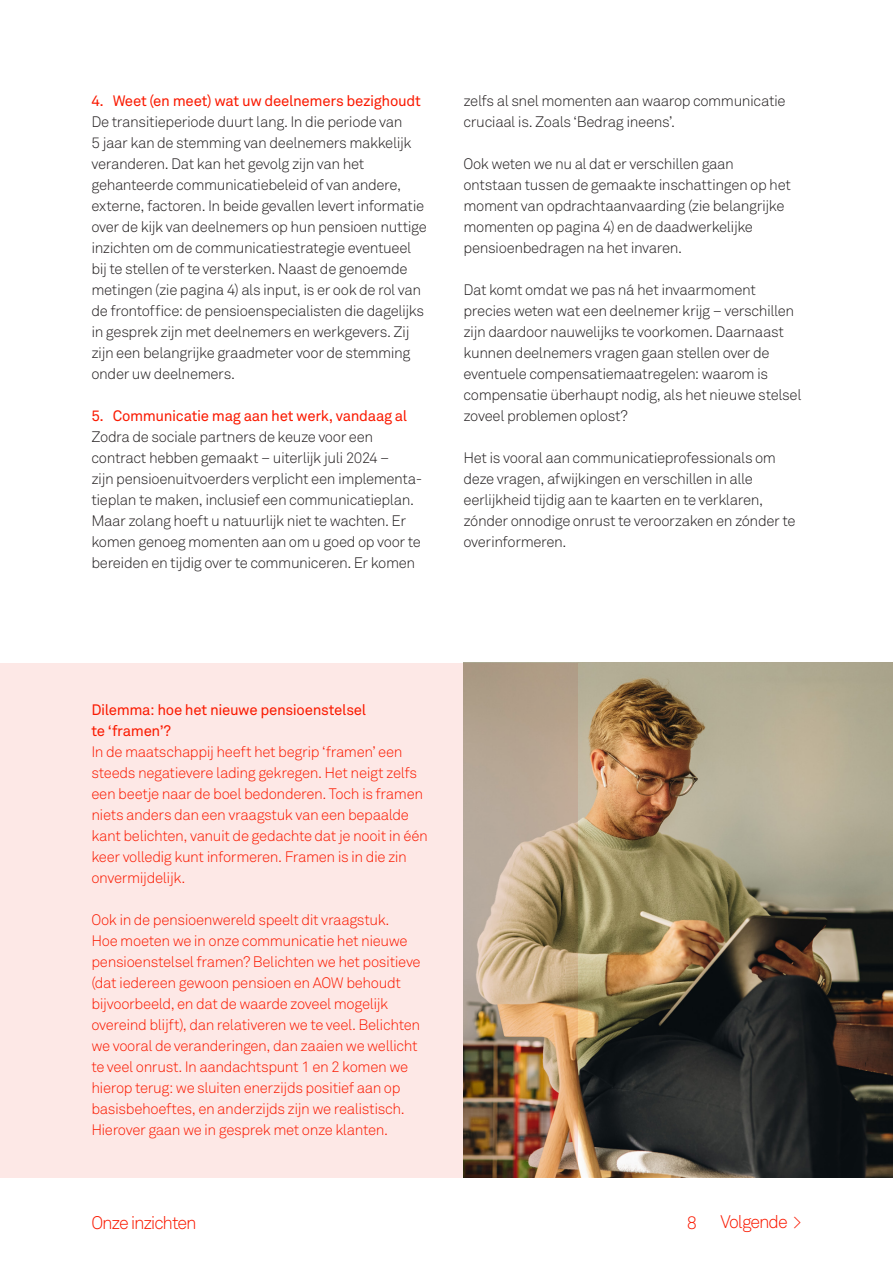
<style>
.page{position:relative;width:893px;height:1263px;background:#fff}
.page>*{position:absolute;margin:0;border:0;box-sizing:border-box;transform-origin:0 0}
.t1{font:300 18px "Akkurat Pro";letter-spacing:-.065em;color:#fa1900}
.Broodtekst{font:300 15px/21px "Akkurat Pro";letter-spacing:-.025em;color:#231f20}
.Kadertekst{font:300 15px/21px "Akkurat Pro";letter-spacing:-.025em;color:#fa1900}
.Titel{font:15px/21px "Akkurat Pro";letter-spacing:-.02em;color:#fa1900}
</style>
<div class="page">
<img style="left:463px;top:663px;width:430px;height:515px">
<svg style="left:0;top:663px;width:578px;height:514px;background:#edd7d0"></svg>
<p class="Titel" style="left:91px;top:90px;width:331px">4. Weet (en meet) wat uw deelnemers bezighoudt</p>
<p class="Broodtekst" style="left:91px;top:111px;width:337px">De transitieperiode duurt lang. In die periode van<br>5 jaar kan de stemming van deelnemers makkelijk veranderen. Dat kan het gevolg zijn van het gehanteerde communicatiebeleid of van andere, externe, factoren. In beide gevallen levert informatie over de kijk van deelnemers op hun pensioen nuttige inzichten om de communicatiestrategie eventueel bij te stellen of te versterken. Naast de genoemde metingen (zie pagina 4) als input, is er ook de rol van de frontoffice: de pensioenspecialisten die dagelijks in gesprek zijn met deelnemers en werkgevers. Zij zijn een belangrijke graadmeter voor de stemming onder uw deelnemers.</p>
<p class="Titel" style="left:91px;top:405px;width:317px">5. Communicatie mag aan het werk, vandaag al</p>
<p class="Broodtekst" style="left:91px;top:426px;width:283px">Zodra de sociale partners de keuze voor een</p>
<p class="Broodtekst" style="left:91px;top:447px;width:300px">contract hebben gemaakt – uiterlijk juli 2024 –</p>
<p class="Broodtekst" style="left:91px;top:468px;width:332px">zijn pensioenuitvoerders verplicht een implementa&shy;tieplan te maken, inclusief een communicatieplan.<br>Maar zolang hoeft u natuurlijk niet te wachten. Er komen genoeg momenten aan om u goed op voor te bereiden en tijdig over te communiceren. Er komen</p>
<p class="Broodtekst" style="left:463px;top:90px;width:324px">zelfs al snel momenten aan waarop communicatie cruciaal is. Zoals ‘Bedrag ineens’.</p>
<p class="Broodtekst" style="left:463px;top:153px;width:329px">Ook weten we nu al dat er verschillen gaan ontstaan tussen de gemaakte inschattingen op het moment van opdrachtaanvaarding (zie belangrijke momenten op pagina 4) en de daadwerkelijke pensioenbedragen na het invaren.</p>
<p class="Broodtekst" style="left:463px;top:279px;width:340px">Dat komt omdat we pas ná het invaarmoment precies weten wat een deelnemer krijg – verschillen zijn daardoor nauwelijks te voorkomen. Daarnaast kunnen deelnemers vragen gaan stellen over de eventuele compensatiemaatregelen: waarom is compensatie überhaupt nodig, als het nieuwe stelsel zoveel problemen oplost?</p>
<p class="Broodtekst" style="left:463px;top:447px;width:333px">Het is vooral aan communicatieprofessionals om deze vragen, afwijkingen en verschillen in alle eerlijkheid tijdig aan te kaarten en te verklaren, zónder onnodige onrust te veroorzaken en zónder te overinformeren.</p>
<p class="Titel" style="left:91px;top:699px;width:276px">Dilemma: hoe het nieuwe pensioenstelsel te ‘framen’?</p>
<p class="Kadertekst" style="left:91px;top:741px;width:338px">In de maatschappij heeft het begrip ‘framen’ een steeds negatievere lading gekregen. Het neigt zelfs een beetje naar de boel bedonderen. Toch is framen niets anders dan een vraagstuk van een bepaalde kant belichten, vanuit de gedachte dat je nooit in één keer volledig kunt informeren. Framen is in die zin onvermijdelijk.</p>
<p class="Kadertekst" style="left:91px;top:909px;width:331px">Ook in de pensioenwereld speelt dit vraagstuk.<br>Hoe moeten we in onze communicatie het nieuwe pensioenstelsel framen? Belichten we het positieve (dat iedereen gewoon pensioen en AOW behoudt bijvoorbeeld, en dat de waarde zoveel mogelijk overeind blijft), dan relativeren we te veel. Belichten we vooral de veranderingen, dan zaaien we wellicht te veel onrust. In aandachtspunt 1 en 2 komen we hierop terug: we sluiten enerzijds positief aan op basisbehoeftes, en anderzijds zijn we realistisch.<br>Hierover gaan we in gesprek met onze klanten.</p>
<p class="t1" style="left:91px;top:1212px;width:107px">Onze inzichten</p>
<p class="t1" style="left:687px;top:1212px;width:12px">8</p>
<p class="t1" style="left:720px;top:1211px;width:83px">Volgende &gt;</p>
</div>
